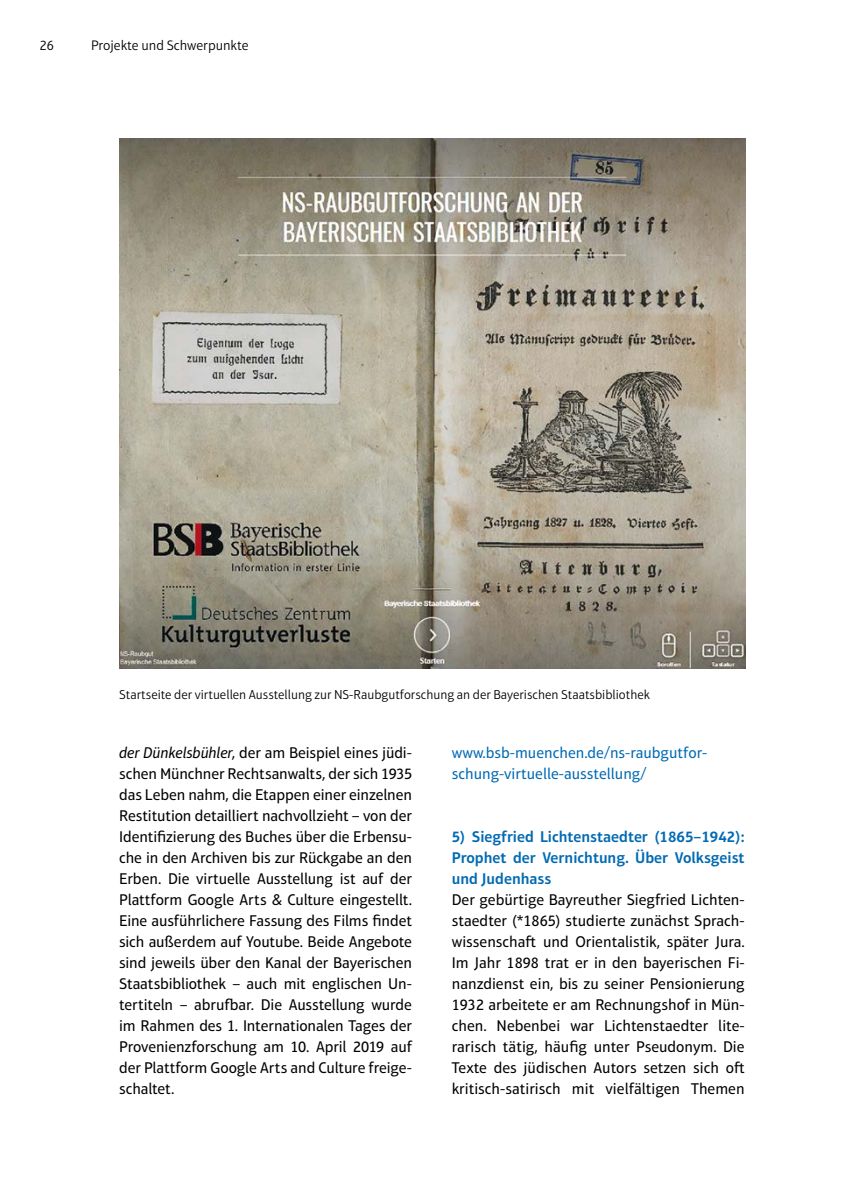
<style>
.page{position:relative;width:844px;height:1191px;background:#fff}
.page>*{position:absolute;margin:0;border:0;box-sizing:border-box;transform-origin:0 0}
.t1{font:15.75px/21px "Aptifer Sans LT Pro";color:#000;text-align:justify}
.t2{font:600 15.75px/21px "Aptifer Sans LT Pro";color:#006ab3;text-align:justify}
.t3{font:15.75px/21px "Aptifer Sans LT Pro";color:#006ab3}
.t4{font:300 14px "Aptifer Sans LT Pro";color:#000}
.t5{font:300 13.12px "Aptifer Sans LT Pro";color:#000}
.s1{font-style:italic}
</style>
<div class="page">
<img style="left:119px;top:139px;width:626px;height:529px">
<p class="t4" style="left:40px;top:38px;width:16px">26</p>
<p class="t4" style="left:91px;top:38px;width:159px">Projekte und Schwerpunkte</p>
<p class="t5" style="left:119px;top:687px;width:532px">Startseite der virtuellen Ausstellung zur NS-Raubgutforschung an der Bayerischen Staatsbibliothek</p>
<p class="t1" style="left:119px;top:742px;width:294px"><span class="s1">der Dünkelsbühler</span>, der am Beispiel eines jüdi&shy;schen Münchner Rechtsanwalts, der sich 1935 das Leben nahm, die Etappen einer einzelnen Restitution detailliert nachvollzieht – von der Identifizierung des Buches über die Erbensu&shy;che in den Archiven bis zur Rückgabe an den Erben. Die virtuelle Ausstellung ist auf der Plattform Google Arts &amp; Culture eingestellt.<br>Eine ausführlichere Fassung des Films findet sich außerdem auf Youtube. Beide Angebote sind jeweils über den Kanal der Bayerischen Staatsbibliothek – auch mit englischen Un&shy;tertiteln – abrufbar. Die Ausstellung wurde im Rahmen des 1. Internationalen Tages der Provenienzforschung am 10. April 2019 auf der Plattform Google Arts and Culture freige&shy;schaltet.</p>
<p class="t3" style="left:451px;top:742px;width:257px">www.bsb-muenchen.de/ns-raubgutfor&shy;schung-virtuelle-ausstellung/</p>
<p class="t2" style="left:451px;top:826px;width:294px">5) Siegfried Lichtenstaedter (1865–1942):<br>Prophet der Vernichtung. Über Volksgeist und Judenhass</p>
<p class="t1" style="left:451px;top:889px;width:294px">Der gebürtige Bayreuther Siegfried Lichten&shy;staedter (*1865) studierte zunächst Sprach&shy;wissenschaft und Orientalistik, später Jura.<br>Im Jahr 1898 trat er in den bayerischen Fi&shy;nanzdienst ein, bis zu seiner Pensionierung 1932 arbeitete er am Rechnungshof in Mün&shy;chen. Nebenbei war Lichtenstaedter lite&shy;rarisch tätig, häufig unter Pseudonym. Die Texte des jüdischen Autors setzen sich oft kritisch-satirisch mit vielfältigen Themen</p>
</div>
